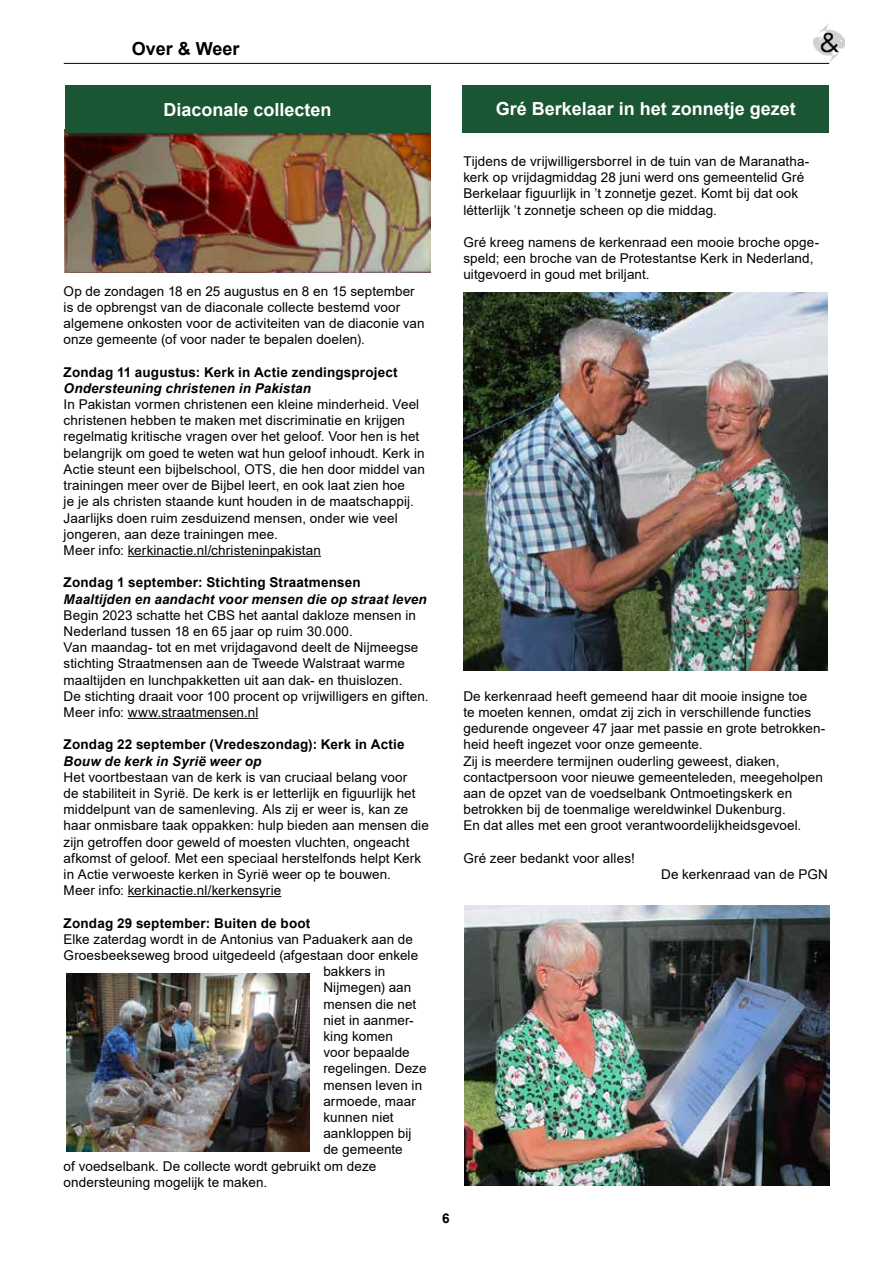
<style>
.page{position:relative;width:893px;height:1263px;background:#fff}
.page>*{position:absolute;margin:0;border:0;box-sizing:border-box;transform-origin:0 0}
.t1{font:700 18px "Arial";color:#fff}
.t2{font:700 18px "Arial";color:#000}
.t3{font:13.5px/16.2px "Arial";letter-spacing:.005em;color:#000}
.t4{font:700 13.5px "Arial";letter-spacing:.015em;color:#000}
.t5{font:italic 700 13.5px "Arial";letter-spacing:.01em;color:#000}
</style>
<div class="page">
<hr style="left:64px;top:63px;width:765px;height:1px;background:#000">
<img style="left:814px;top:24px;width:31px;height:38px">
<img style="left:65px;top:130px;width:366px;height:143px">
<hr style="left:128px;top:556px;width:193px;height:1px;background:#000">
<hr style="left:128px;top:718px;width:130px;height:1px;background:#000">
<hr style="left:128px;top:896px;width:153px;height:1px;background:#000">
<div style="left:65px;top:85px;width:365px;height:48px;background:#1a5633"></div>
<div style="left:462px;top:85px;width:367px;height:48px;background:#1a5633"></div>
<img style="left:463px;top:292px;width:365px;height:378px">
<img style="left:465px;top:905px;width:364px;height:280px">
<img style="left:67px;top:973px;width:243px;height:178px">
<h1 class="t2" style="left:132px;top:36px;width:109px">Over &amp; Weer</h1>
<h1 class="t1" style="left:164px;top:97px;width:170px">Diaconale collecten</h1>
<h1 class="t1" style="left:496px;top:96px;width:302px">Gré Berkelaar in het zonnetje gezet</h1>
<p class="t3" style="left:463px;top:153px;width:347px">Tijdens de vrijwilligersborrel in de tuin van de Maranatha&shy;kerk op vrijdagmiddag 28 juni werd ons gemeentelid Gré Berkelaar figuurlijk in ’t zonnetje gezet. Komt bij dat ook létterlijk ’t zonnetje scheen op die middag.</p>
<p class="t3" style="left:463px;top:234px;width:357px">Gré kreeg namens de kerkenraad een mooie broche opge&shy;speld; een broche van de Protestantse Kerk in Nederland, uitgevoerd in goud met briljant.</p>
<p class="t3" style="left:64px;top:283px;width:362px">Op de zondagen 18 en 25 augustus en 8 en 15 september is de opbrengst van de diaconale collecte bestemd voor algemene onkosten voor de activiteiten van de diaconie van onze gemeente (of voor nader te bepalen doelen).</p>
<p class="t4" style="left:64px;top:362px;width:335px">Zondag 11 augustus: Kerk in Actie zendingsproject</p>
<p class="t5" style="left:64px;top:379px;width:249px">Ondersteuning christenen in Pakistan</p>
<p class="t3" style="left:64px;top:396px;width:363px">In Pakistan vormen christenen een kleine minderheid. Veel christenen hebben te maken met discriminatie en krijgen regelmatig kritische vragen over het geloof. Voor hen is het belangrijk om goed te weten wat hun geloof inhoudt. Kerk in Actie steunt een bijbelschool, OTS, die hen door middel van trainingen meer over de Bijbel leert, en ook laat zien hoe<br>je je als christen staande kunt houden in de maatschappij.<br>Jaarlijks doen ruim zesduizend mensen, onder wie veel jongeren, aan deze trainingen mee.<br>Meer info: kerkinactie.nl/christeninpakistan</p>
<p class="t4" style="left:64px;top:573px;width:299px">Zondag 1 september: Stichting Straatmensen</p>
<p class="t5" style="left:64px;top:590px;width:365px">Maaltijden en aandacht voor mensen die op straat leven</p>
<p class="t3" style="left:64px;top:607px;width:367px">Begin 2023 schatte het CBS het aantal dakloze mensen in Nederland tussen 18 en 65 jaar op ruim 30.000.<br>Van maandag- tot en met vrijdagavond deelt de Nijmeegse stichting Straatmensen aan de Tweede Walstraat warme maaltijden en lunchpakketten uit aan dak- en thuislozen.<br>De stichting draait voor 100 procent op vrijwilligers en giften.<br>Meer info: www.straatmensen.nl</p>
<p class="t4" style="left:64px;top:735px;width:343px">Zondag 22 september (Vredeszondag): Kerk in Actie</p>
<p class="t5" style="left:64px;top:752px;width:199px">Bouw de kerk in Syrië weer op</p>
<p class="t3" style="left:64px;top:769px;width:367px">Het voortbestaan van de kerk is van cruciaal belang voor<br>de stabiliteit in Syrië. De kerk is er letterlijk en figuurlijk het middelpunt van de samenleving. Als zij er weer is, kan ze haar onmisbare taak oppakken: hulp bieden aan mensen die zijn getroffen door geweld of moesten vluchten, ongeacht afkomst of geloof. Met een speciaal herstelfonds helpt Kerk in Actie verwoeste kerken in Syrië weer op te bouwen.<br>Meer info: kerkinactie.nl/kerkensyrie</p>
<p class="t4" style="left:64px;top:913px;width:248px">Zondag 29 september: Buiten de boot</p>
<p class="t3" style="left:64px;top:931px;width:351px">Elke zaterdag wordt in de Antonius van Paduakerk aan de</p>
<p class="t3" style="left:64px;top:947px;width:356px">Groesbeekseweg brood uitgedeeld (afgestaan door enkele</p>
<p class="t3" style="left:323px;top:963px;width:64px">bakkers in</p>
<p class="t3" style="left:323px;top:979px;width:90px">Nijmegen) aan</p>
<p class="t3" style="left:323px;top:996px;width:94px">mensen die net</p>
<p class="t3" style="left:323px;top:1012px;width:92px">niet in aanmer-</p>
<p class="t3" style="left:323px;top:1028px;width:71px">king komen</p>
<p class="t3" style="left:323px;top:1044px;width:88px">voor bepaalde</p>
<p class="t3" style="left:323px;top:1060px;width:105px">regelingen. Deze</p>
<p class="t3" style="left:323px;top:1077px;width:100px">mensen leven in</p>
<p class="t3" style="left:323px;top:1093px;width:94px">armoede, maar</p>
<p class="t3" style="left:323px;top:1109px;width:72px">kunnen niet</p>
<p class="t3" style="left:323px;top:1125px;width:90px">aankloppen bij</p>
<p class="t3" style="left:323px;top:1141px;width:81px">de gemeente</p>
<p class="t3" style="left:64px;top:1158px;width:314px">of voedselbank. De collecte wordt gebruikt om deze</p>
<p class="t3" style="left:64px;top:1174px;width:205px">ondersteuning mogelijk te maken.</p>
<p class="t4" style="left:442px;top:1209px;width:9px">6</p>
<p class="t3" style="left:463px;top:688px;width:363px">De kerkenraad heeft gemeend haar dit mooie insigne toe<br>te moeten kennen, omdat zij zich in verschillende functies gedurende ongeveer 47 jaar met passie en grote betrokken&shy;heid heeft ingezet voor onze gemeente.<br>Zij is meerdere termijnen ouderling geweest, diaken, contactpersoon voor nieuwe gemeenteleden, meegeholpen aan de opzet van de voedselbank Ontmoetingskerk en betrokken bij de toenmalige wereldwinkel Dukenburg.<br>En dat alles met een groot verantwoordelijkheidsgevoel.</p>
<p class="t3" style="left:463px;top:850px;width:173px">Gré zeer bedankt voor alles!</p>
<p class="t3" style="left:661px;top:866px;width:168px">De kerkenraad van de PGN</p>
</div>
